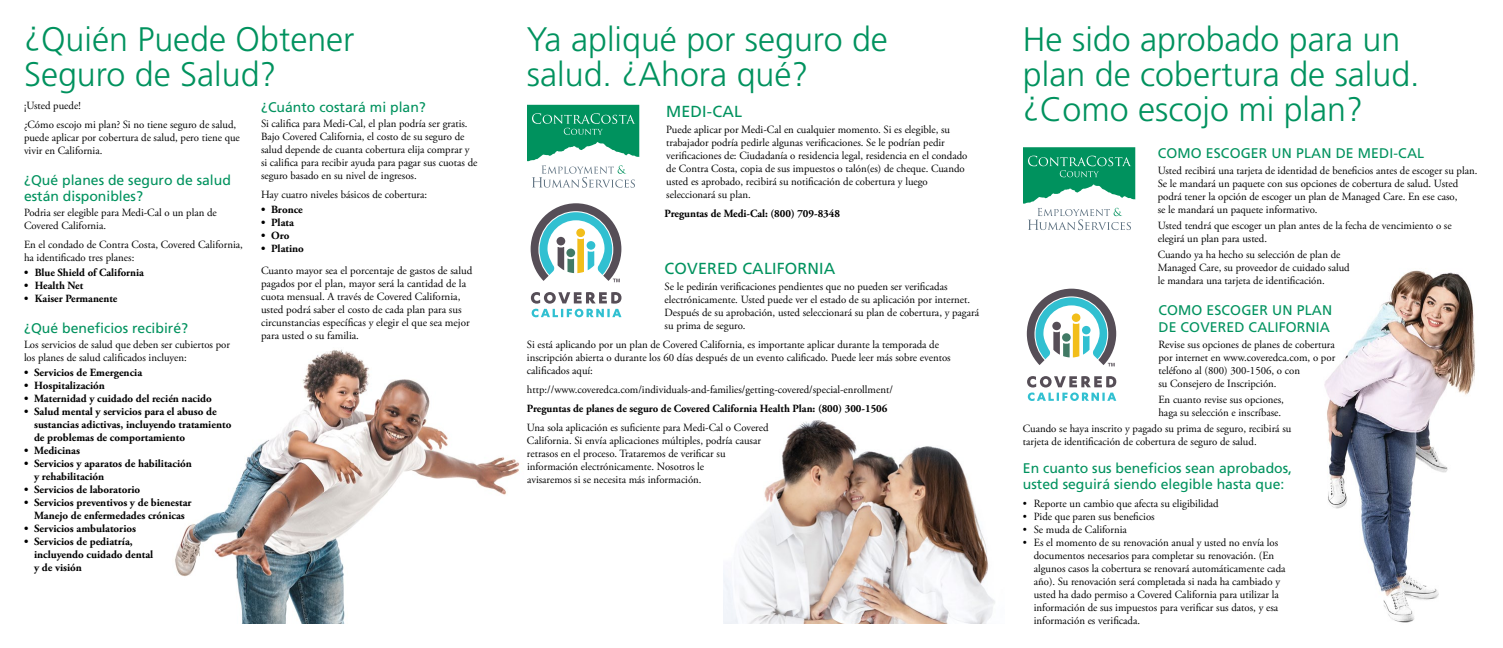
<style>
.page{position:relative;width:1503px;height:648px;background:#fff}
.page>*{position:absolute;margin:0;border:0;box-sizing:border-box;transform-origin:0 0}
.t1{font:300 34px/35px "Frutiger";color:#00925e}
.t2{font:16px "Frutiger";letter-spacing:.01em;color:#00925e}
.t3{font:14px/16px "Frutiger";color:#00925e}
.t4{font:11px/13px "Adobe Garamond Pro";color:#000}
.t5{font:700 11px/13px "Adobe Garamond Pro";color:#000}
</style>
<div class="page">
<svg style="left:531px;top:292px;width:91px;height:25px"></svg>
<svg style="left:531px;top:203px;width:90px;height:79px"></svg>
<img style="left:1324px;top:270px;width:152px;height:353px">
<img style="left:723px;top:420px;width:272px;height:204px">
<img style="left:175px;top:349px;width:345px;height:275px">
<svg style="left:1027px;top:376px;width:89px;height:25px"></svg>
<svg style="left:1027px;top:289px;width:89px;height:77px"></svg>
<svg style="left:527px;top:105px;width:112px;height:83px"></svg>
<svg style="left:1023px;top:147px;width:112px;height:83px"></svg>
<h1 class="t1" style="left:24px;top:21px;width:332px">¿Quién Puede Obtener<br>Seguro de Salud?</h1>
<h1 class="t1" style="left:527px;top:21px;width:362px">Ya apliqué por seguro de salud. ¿Ahora qué?</h1>
<h1 class="t1" style="left:1023px;top:21px;width:398px">He sido aprobado para un plan de cobertura de salud. ¿Como escojo mi plan?</h1>
<p class="t4" style="left:24px;top:96px;width:214px;line-height:19px">¡Usted puede!<br>¿Cómo escojo mi plan? Si no tiene seguro de salud,</p>
<p class="t4" style="left:24px;top:131px;width:217px">puede aplicar por cobertura de salud, pero tiene que vivir en California.</p>
<p class="t3" style="left:24px;top:172px;width:208px">¿Qué planes de seguro de salud están disponibles?</p>
<p class="t4" style="left:24px;top:206px;width:194px">Podria ser elegible para Medi-Cal o un plan de<br>Covered California.</p>
<p class="t4" style="left:24px;top:238px;width:220px">En el condado de Contra Costa, Covered California, ha identificado tres planes:</p>
<p class="t5" style="left:24px;top:266px;width:121px">• Blue Shield of California</p>
<p class="t5" style="left:24px;top:279px;width:61px">• Health Net</p>
<p class="t5" style="left:24px;top:292px;width:95px">• Kaiser Permanente</p>
<p class="t3" style="left:24px;top:320px;width:166px">¿Qué beneficios recibiré?</p>
<p class="t4" style="left:24px;top:338px;width:208px">Los servicios de salud que deben ser cubiertos por los planes de salud calificados incluyen:</p>
<p class="t5" style="left:24px;top:366px;width:120px">• Servicios de Emergencia</p>
<p class="t5" style="left:24px;top:379px;width:82px">• Hospitalización</p>
<p class="t5" style="left:24px;top:392px;width:189px">• Maternidad y cuidado del recién nacido</p>
<p class="t5" style="left:34px;top:405px;width:199px;text-indent:-10px">• Salud mental y servicios para el abuso de sustancias adictivas, incluyendo tratamiento de problemas de comportamiento</p>
<p class="t5" style="left:24px;top:444px;width:58px">• Medicinas</p>
<p class="t5" style="left:34px;top:457px;width:159px;text-indent:-10px">• Servicios y aparatos de habilitación y rehabilitación</p>
<p class="t5" style="left:24px;top:483px;width:118px">• Servicios de laboratorio</p>
<p class="t5" style="left:24px;top:496px;width:169px;text-align:center">• Servicios preventivos y de bienestar<br>Manejo de enfermedades crónicas</p>
<p class="t5" style="left:24px;top:522px;width:114px">• Servicios ambulatorios</p>
<p class="t5" style="left:34px;top:535px;width:121px;text-indent:-10px">• Servicios de pediatría, incluyendo cuidado dental y de visión</p>
<p class="t3" style="left:261px;top:99px;width:166px">¿Cuánto costará mi plan?</p>
<p class="t4" style="left:261px;top:117px;width:218px">Si califica para Medi-Cal, el plan podría ser gratis.<br>Bajo Covered California, el costo de su seguro de salud depende de cuanta cobertura elija comprar y si califica para recibir ayuda para pagar sus cuotas de seguro basado en su nivel de ingresos.</p>
<p class="t4" style="left:261px;top:188px;width:168px">Hay cuatro niveles básicos de cobertura:</p>
<p class="t5" style="left:261px;top:203px;width:43px">• Bronce</p>
<p class="t5" style="left:261px;top:216px;width:34px">• Plata</p>
<p class="t5" style="left:261px;top:229px;width:30px">• Oro</p>
<p class="t5" style="left:261px;top:242px;width:44px">• Platino</p>
<p class="t4" style="left:261px;top:264px;width:213px">Cuanto mayor sea el porcentaje de gastos de salud pagados por el plan, mayor será la cantidad de la cuota mensual. A través de Covered California, usted podrá saber el costo de cada plan para sus circunstancias específicas y elegir el que sea mejor para usted o su familia.</p>
<h2 class="t2" style="left:666px;top:102px;width:77px">MEDI-CAL</h2>
<p class="t4" style="left:666px;top:124px;width:303px">Puede aplicar por Medi-Cal en cualquier momento. Si es elegible, su trabajador podría pedirle algunas verificaciones. Se le podrían pedir verificaciones de: Ciudadanía o residencia legal, residencia en el condado de Contra Costa, copia de sus impuestos o talón(es) de cheque. Cuando usted es aprobado, recibirá su notificación de cobertura y luego seleccionará su plan.</p>
<p class="t5" style="left:665px;top:207px;width:177px">Preguntas de Medi-Cal: (800) 709-8348</p>
<p class="t3" style="left:1158px;top:145px;width:268px">COMO ESCOGER UN PLAN DE MEDI-CAL</p>
<p class="t4" style="left:1158px;top:165px;width:321px">Usted recibirá una tarjeta de identidad de beneficios antes de escoger su plan.<br>Se le mandará un paquete con sus opciones de cobertura de salud. Usted podrá tener la opción de escoger un plan de Managed Care. En ese caso,<br>se le mandará un paquete informativo.</p>
<p class="t4" style="left:1158px;top:220px;width:295px">Usted tendrá que escoger un plan antes de la fecha de vencimiento o se elegirá un plan para usted.</p>
<p class="t4" style="left:1158px;top:249px;width:194px">Cuando ya ha hecho su selección de plan de<br>Managed Care, su proveedor de cuidado salud le mandara una tarjeta de identificación.</p>
<p class="t3" style="left:1158px;top:302px;width:175px;line-height:17px">COMO ESCOGER UN PLAN<br>DE COVERED CALIFORNIA</p>
<p class="t4" style="left:1158px;top:339px;width:178px">Revise sus opciones de planes de cobertura por internet en www.coveredca.com, o por teléfono al (800) 300-1506, o con<br>su Consejero de Inscripción.</p>
<p class="t4" style="left:1158px;top:394px;width:127px">En cuanto revise sus opciones, haga su selección e inscríbase.</p>
<p class="t4" style="left:1023px;top:423px;width:270px">Cuando se haya inscrito y pagado su prima de seguro, recibirá su tarjeta de identificación de cobertura de seguro de salud.</p>
<p class="t3" style="left:1023px;top:460px;width:271px">En cuanto sus beneficios sean aprobados, usted seguirá siendo elegible hasta que:</p>
<p class="t4" style="left:1023px;top:498px;width:197px">• Reporte un cambio que afecta su eligibilidad</p>
<p class="t4" style="left:1023px;top:511px;width:133px">• Pide que paren sus beneficios</p>
<p class="t4" style="left:1023px;top:524px;width:105px">• Se muda de California</p>
<p class="t4" style="left:1034px;top:537px;width:253px;text-indent:-11px">• Es el momento de su renovación anual y usted no envía los documentos necesarios para completar su renovación. (En algunos casos la cobertura se renovará automáticamente cada año). Su renovación será completada si nada ha cambiado y usted ha dado permiso a Covered California para utilizar la información de sus impuestos para verificar sus datos, y esa información es verificada.</p>
<h2 class="t2" style="left:665px;top:259px;width:172px">COVERED CALIFORNIA</h2>
<p class="t4" style="left:665px;top:281px;width:316px">Se le pedirán verificaciones pendientes que no pueden ser verificadas electrónicamente. Usted puede ver el estado de su aplicación por internet.<br>Después de su aprobación, usted seleccionará su plan de cobertura, y pagará su prima de seguro.</p>
<p class="t4" style="left:527px;top:339px;width:425px">Si está aplicando por un plan de Covered California, es importante aplicar durante la temporada de inscripción abierta o durante los 60 días después de un evento calificado. Puede leer más sobre eventos calificados aquí:</p>
<p class="t4" style="left:527px;top:384px;width:367px">http://www.coveredca.com/individuals-and-families/getting-covered/special-enrollment/</p>
<p class="t5" style="left:527px;top:402px;width:362px">Preguntas de planes de seguro de Covered California Health Plan: (800) 300-1506</p>
<p class="t4" style="left:527px;top:422px;width:243px">Una sola aplicación es suficiente para Medi-Cal o Covered California. Si envía aplicaciones múltiples, podría causar retrasos en el proceso. Trataremos de verificar su información electrónicamente. Nosotros le<br>avisaremos si se necesita más información.</p>
</div>
